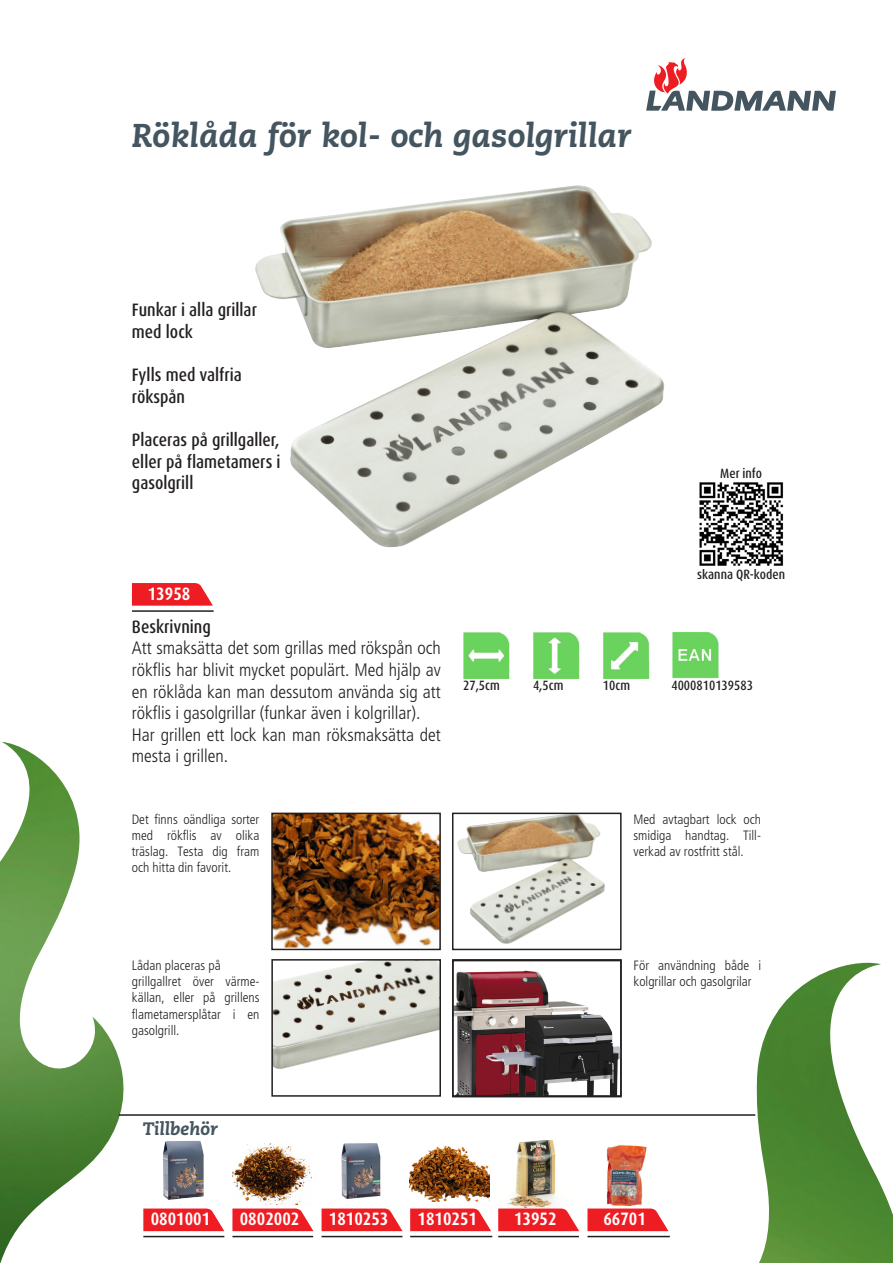
<style>
.page{position:relative;width:893px;height:1263px;background:#fff}
.page>*{position:absolute;margin:0;border:0;box-sizing:border-box;transform-origin:0 0}
.t1{font:italic 800 33px "Caecilia LT Std";color:#455560}
.t2{font:300 condensed 18px/21.6px "Frutiger";color:#231f20;text-align:justify}
.t3{font:500 condensed 18px "Dax OT";color:#231f20}
.t4{font:700 condensed 18px "Dax OT";color:#fff}
.t5{font:italic 800 18px "Caecilia LT Std";color:#455560}
.t6{font:300 condensed 13.5px/16.2px "Frutiger";color:#231f20;text-align:justify}
.t7{font:500 condensed 13.5px "Dax OT";color:#231f20}
</style>
<div class="page">
<img style="left:255px;top:185px;width:409px;height:363px">
<img style="left:274px;top:816px;width:164px;height:131px">
<div style="left:271px;top:813px;width:170px;height:137px;border:2px solid #231f20"></div>
<img style="left:457px;top:816px;width:148px;height:128px">
<div style="left:452px;top:813px;width:170px;height:137px;border:2px solid #231f20"></div>
<svg style="left:646px;top:58px;width:190px;height:53px"></svg>
<svg style="left:132px;top:583px;width:81px;height:23px;background:#ef3439"></svg>
<hr style="left:132px;top:610px;width:82px;height:2px;background:#231f20">
<img style="left:672px;top:632px;width:47px;height:47px">
<img style="left:0;top:742px;width:124px;height:521px">
<img style="left:755px;top:963px;width:138px;height:300px">
<img style="left:699px;top:482px;width:85px;height:84px">
<img style="left:463px;top:632px;width:187px;height:47px">
<div style="left:119px;top:1125px;width:636px;height:137px;background:#fff"></div>
<img style="left:606px;top:1145px;width:41px;height:62px">
<img style="left:507px;top:1140px;width:49px;height:67px">
<img style="left:410px;top:1147px;width:79px;height:54px">
<img style="left:341px;top:1143px;width:40px;height:56px">
<img style="left:232px;top:1144px;width:80px;height:60px">
<img style="left:163px;top:1140px;width:37px;height:60px">
<hr style="left:119px;top:1114px;width:636px;height:2px;background:#231f20">
<svg style="left:143px;top:1208px;width:81px;height:23px;background:#ef353a"></svg>
<hr style="left:143px;top:1236px;width:81px;height:1px;background:#231f20">
<svg style="left:232px;top:1208px;width:81px;height:23px;background:#ef353a"></svg>
<hr style="left:232px;top:1236px;width:81px;height:1px;background:#231f20">
<svg style="left:322px;top:1208px;width:81px;height:23px;background:#ef363c"></svg>
<hr style="left:322px;top:1236px;width:80px;height:1px;background:#231f20">
<svg style="left:410px;top:1208px;width:81px;height:23px;background:#ef353a"></svg>
<hr style="left:410px;top:1236px;width:82px;height:1px;background:#231f20">
<svg style="left:498px;top:1208px;width:81px;height:23px;background:#ef353a"></svg>
<hr style="left:498px;top:1236px;width:81px;height:1px;background:#231f20">
<svg style="left:587px;top:1208px;width:81px;height:23px;background:#ef353a"></svg>
<hr style="left:587px;top:1236px;width:83px;height:1px;background:#231f20">
<img style="left:274px;top:962px;width:164px;height:107px">
<div style="left:271px;top:959px;width:170px;height:138px;border:2px solid #231f20"></div>
<img style="left:455px;top:970px;width:134px;height:124px">
<img style="left:486px;top:1012px;width:133px;height:82px">
<div style="left:452px;top:960px;width:170px;height:137px;border:2px solid #231f20"></div>
<p class="t1" style="left:132px;top:115px;width:501px">Röklåda för kol- och gasolgrillar</p>
<p class="t3" style="left:132px;top:299px;width:127px">Funkar i alla grillar</p>
<p class="t3" style="left:132px;top:320px;width:63px">med lock</p>
<p class="t3" style="left:132px;top:363px;width:111px">Fylls med valfria</p>
<p class="t3" style="left:132px;top:385px;width:55px">rökspån</p>
<p class="t3" style="left:132px;top:428px;width:149px">Placeras på grillgaller,</p>
<p class="t3" style="left:132px;top:450px;width:150px">eller på flametamers i</p>
<p class="t3" style="left:132px;top:471px;width:63px">gasolgrill</p>
<p class="t4" style="left:148px;top:582px;width:44px">13958</p>
<p class="t7" style="left:720px;top:465px;width:43px">Mer info</p>
<p class="t7" style="left:697px;top:565px;width:89px">skanna QR-koden</p>
<p class="t3" style="left:132px;top:615px;width:80px">Beskrivning</p>
<p class="t2" style="left:132px;top:638px;width:310px">Att smaksätta det som grillas med rökspån och rökflis har blivit mycket populärt. Med hjälp av en röklåda kan man dessutom använda sig att rökflis i gasolgrillar (funkar även i kolgrillar).</p>
<p class="t2" style="left:132px;top:724px;width:310px">Har grillen ett lock kan man röksmaksätta det mesta i grillen.</p>
<p class="t7" style="left:463px;top:677px;width:38px">27,5cm</p>
<p class="t7" style="left:533px;top:677px;width:32px">4,5cm</p>
<p class="t7" style="left:603px;top:677px;width:29px">10cm</p>
<p class="t7" style="left:671px;top:677px;width:83px">4000810139583</p>
<p class="t6" style="left:132px;top:811px;width:129px">Det finns oändliga sorter med rökflis av olika träslag. Testa dig fram och hitta din favorit.</p>
<p class="t6" style="left:633px;top:811px;width:129px">Med avtagbart lock och smidiga handtag. Till&shy;verkad av rostfritt stål.</p>
<p class="t6" style="left:132px;top:957px;width:90px">Lådan placeras på</p>
<p class="t6" style="left:132px;top:973px;width:129px">grillgallret över värme&shy;källan, eller på grillens flametamersplåtar i en gasolgrill.</p>
<p class="t5" style="left:143px;top:1118px;width:77px">Tillbehör</p>
<p class="t6" style="left:634px;top:957px;width:129px">För användning både i kolgrillar och gasolgrilar</p>
<p class="t4" style="left:151px;top:1207px;width:61px">0801001</p>
<p class="t4" style="left:240px;top:1207px;width:61px">0802002</p>
<p class="t4" style="left:329px;top:1207px;width:61px">1810253</p>
<p class="t4" style="left:417px;top:1207px;width:61px">1810251</p>
<p class="t4" style="left:514px;top:1207px;width:44px">13952</p>
<p class="t4" style="left:603px;top:1207px;width:44px">66701</p>
</div>
